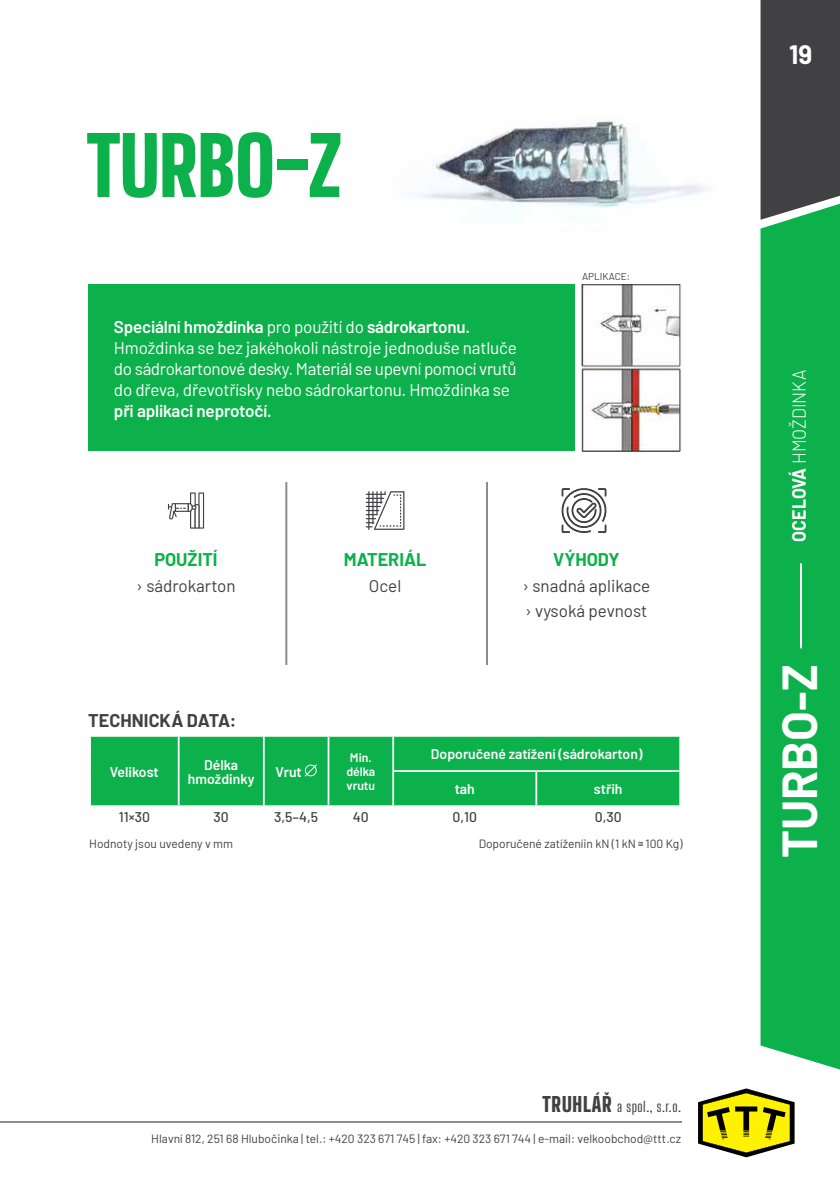
<style>
.page{position:relative;width:840px;height:1191px;background:#fff}
.page>*{position:absolute;margin:0;border:0;box-sizing:border-box;transform-origin:0 0}
.t1{font:900 80px "Big Shoulders Display";color:#0db14b}
.t2{font:700 48px "Barlow";color:#fff}
.t3{font:700 26px "Barlow";color:#fff}
.t4{font:300 18.8px "Barlow";color:#fff;scale:.95 1}
.t5{font:700 18px "Barlow";color:#0db14b}
.t6{font:700 18px "Barlow";color:#414042}
.t7{font:17px/21px "Barlow";letter-spacing:-.015em;color:#fff}
.t8{font:17px/25.6px "Barlow";color:#414042}
.t9{font:600 17px "Barlow";letter-spacing:-.01em;color:#fff}
.t10{font:600 14px/14px "Barlow";color:#fff;text-align:center}
.t11{font:500 14px "Barlow";color:#414042}
.t12{font:500 14px "Big Shoulders Display";color:#414042}
.t13{font:600 12.2px/14px "Barlow";color:#fff}
.t14{font:12px "Barlow";color:#414042}
.t15{font:10px "Barlow";color:#414042}
.s1{font-weight:600}
.s2{font-weight:900;font-size:20px}
.s3{font-weight:700}
</style>
<div class="page">
<div style="left:760px;top:220px;width:79px;height:849px;background:#0db14b"></div>
<div style="left:760px;top:0;width:79px;height:220px;background:#414042"></div>
<img style="left:418px;top:117px;width:290px;height:102px">
<hr style="left:0;top:1121px;width:680px;height:2px;background:#8a8c8e">
<svg style="left:698px;top:1088px;width:96px;height:69px"></svg>
<hr style="left:799px;top:563px;width:2px;height:85px;background:#fff">
<div style="left:88px;top:284px;width:486px;height:167px;background:#0db14b"></div>
<hr style="left:285px;top:482px;width:2px;height:183px;background:#8a8c8e">
<hr style="left:485px;top:482px;width:2px;height:183px;background:#8a8c8e">
<svg style="left:198px;top:492px;width:6px;height:36px"></svg>
<svg style="left:199px;top:493px;width:4px;height:34px"></svg>
<svg style="left:190px;top:492px;width:6px;height:36px"></svg>
<hr style="left:191px;top:493px;width:3px;height:34px;background:#414042">
<svg style="left:168px;top:503px;width:31px;height:25px"></svg>
<svg style="left:365px;top:491px;width:39px;height:39px"></svg>
<svg style="left:561px;top:488px;width:45px;height:45px"></svg>
<img style="left:581px;top:284px;width:100px;height:168px">
<svg style="left:638px;top:841px;width:4px;height:5px"></svg>
<div style="left:91px;top:736px;width:588px;height:69px;background:#0db14b"></div>
<hr style="left:178px;top:736px;width:1px;height:35px;background:#fff">
<hr style="left:263px;top:736px;width:1px;height:35px;background:#fff">
<hr style="left:327px;top:736px;width:2px;height:35px;background:#fff">
<hr style="left:392px;top:736px;width:2px;height:34px;background:#fff">
<hr style="left:178px;top:771px;width:1px;height:34px;background:#fff">
<hr style="left:263px;top:771px;width:1px;height:34px;background:#fff">
<hr style="left:327px;top:771px;width:2px;height:34px;background:#fff">
<hr style="left:392px;top:770px;width:144px;height:2px;background:#fff">
<hr style="left:392px;top:772px;width:2px;height:33px;background:#fff">
<hr style="left:536px;top:770px;width:144px;height:2px;background:#fff">
<hr style="left:535px;top:772px;width:2px;height:33px;background:#fff">
<svg style="left:303px;top:763px;width:15px;height:14px"></svg>
<h1 class="t1" style="left:87px;top:98px;width:256px">TURBO-Z</h1>
<p class="t7" style="left:114px;top:315px;width:404px"><span class="s1">Speciální hmoždinka</span> pro použití do <span class="s1">sádrokartonu.<br></span>Hmoždinka se bez jakéhokoli nástroje jednoduše natluče do sádrokartonové desky. Materiál se upevní pomocí vrutů do dřeva, dřevotřísky nebo sádrokartonu. Hmoždinka se</p>
<p class="t9" style="left:114px;top:398px;width:159px">při aplikaci neprotočí.</p>
<p class="t15" style="left:582px;top:269px;width:50px">APLIKACE:</p>
<p class="t5" style="left:154px;top:546px;width:65px">POUŽITÍ</p>
<p class="t8" style="left:136px;top:571px;width:101px">› sádrokarton</p>
<p class="t6" style="left:88px;top:707px;width:149px">TECHNICKÁ DATA:</p>
<p class="t5" style="left:343px;top:546px;width:84px">MATERIÁL</p>
<p class="t8" style="left:369px;top:571px;width:34px">Ocel</p>
<p class="t5" style="left:553px;top:546px;width:68px">VÝHODY</p>
<p class="t8" style="left:522px;top:571px;width:129px">› snadná aplikace › vysoká pevnost</p>
<p class="t10" style="left:110px;top:763px;width:50px">Velikost</p>
<p class="t10" style="left:188px;top:756px;width:68px">Délka hmoždinky</p>
<p class="t10" style="left:275px;top:763px;width:28px">Vrut</p>
<p class="t13" style="left:346px;top:749px;width:30px">Min. délka vrutu</p>
<p class="t10" style="left:430px;top:746px;width:213px">Doporučené zatížení (sádrokarton)</p>
<p class="t10" style="left:454px;top:781px;width:22px">tah</p>
<p class="t10" style="left:593px;top:781px;width:30px">střih</p>
<p class="t11" style="left:119px;top:806px;width:33px">11×30</p>
<p class="t11" style="left:213px;top:806px;width:17px">30</p>
<p class="t11" style="left:274px;top:806px;width:45px">3,5–4,5</p>
<p class="t11" style="left:353px;top:806px;width:17px">40</p>
<p class="t11" style="left:452px;top:806px;width:26px">0,10</p>
<p class="t11" style="left:594px;top:806px;width:28px">0,30</p>
<p class="t14" style="left:89px;top:834px;width:145px">Hodnoty jsou uvedeny v mm</p>
<p class="t14" style="left:478px;top:834px;width:205px">Doporučené zatíženíin kN (1 kN 100 Kg)</p>
<p class="t12" style="left:542px;top:1096px;width:140px"><span class="s2">TRUHLÁŘ</span> a spol., s.r.o.</p>
<p class="t14" style="left:151px;top:1129px;width:531px">Hlavní 812, 251 68 Hlubočinka | tel.: +420 323 671 745 | fax: +420 323 671 744 | e-mail: velkoobchod@ttt.cz</p>
<h3 class="t3" style="left:788px;top:35px;width:25px">19</h3>
<p class="t4" style="left:785px;top:541px;width:182px;rotate:-90deg"><span class="s3">OCELOVÁ</span> HMOŽDINKA</p>
<h2 class="t2" style="left:763px;top:858px;width:195px;rotate:-90deg">TURBO-Z</h2>
</div>
